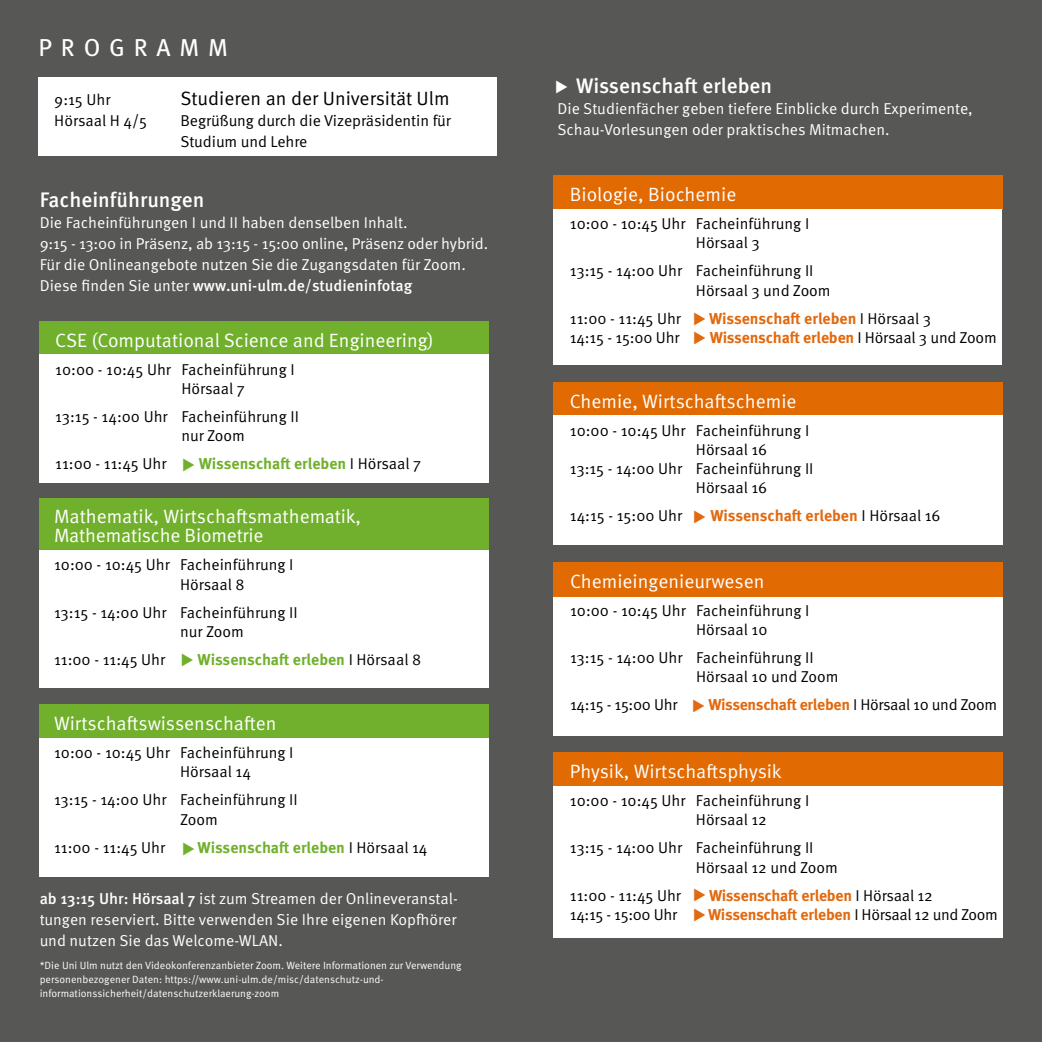
<style>
.page{position:relative;width:1042px;height:1042px;background:#575756}
.page>*{position:absolute;margin:0;border:0;box-sizing:border-box;transform-origin:0 0}
.t1{font:24.5px "Meta OT";letter-spacing:.36em;color:#fff}
.t2{font:500 21px "Meta OT";color:#fff}
.t3{font:19.25px/19.2px "Meta OT Norm";color:#fff}
.t4{font:19.25px "Meta OT Norm";color:#000}
.t5{font:15.75px/19.2px "Meta OT Norm";color:#000}
.t6{font:15.75px/21px "Meta OT Norm";color:#fff}
.t7{font:700 15.75px "Meta OT";letter-spacing:-.015em;color:#e1690f}
.t8{font:700 15.75px "Meta OT";color:#71b02c}
.t9{font:500 15.75px "Meta OT";color:#fff}
.t10{font:10.5px/14px "Meta OT Norm";color:#fff}
.s1{font-family:"Meta OT Norm";font-weight:400}
.s2{font-family:"Meta OT Norm";font-weight:400;color:#000}
.s3{font-family:"Meta OT";font-weight:500}
</style>
<div class="page">
<div style="left:38px;top:77px;width:459px;height:78px;background:#fff"></div>
<div style="left:40px;top:321px;width:449px;height:34px;background:#71b02c"></div>
<div style="left:40px;top:355px;width:449px;height:128px;background:#fff"></div>
<div style="left:40px;top:704px;width:449px;height:34px;background:#71b02c"></div>
<div style="left:40px;top:738px;width:449px;height:138px;background:#fff"></div>
<div style="left:40px;top:550px;width:449px;height:138px;background:#fff"></div>
<div style="left:40px;top:499px;width:449px;height:51px;background:#71b02c"></div>
<div style="left:553px;top:175px;width:449px;height:35px;background:#e16a03"></div>
<div style="left:553px;top:209px;width:449px;height:155px;background:#fff"></div>
<div style="left:553px;top:382px;width:449px;height:34px;background:#e16a03"></div>
<div style="left:553px;top:415px;width:449px;height:130px;background:#fff"></div>
<div style="left:553px;top:562px;width:449px;height:35px;background:#e16a03"></div>
<div style="left:553px;top:597px;width:449px;height:138px;background:#fff"></div>
<div style="left:553px;top:752px;width:449px;height:34px;background:#e16a03"></div>
<div style="left:553px;top:786px;width:449px;height:152px;background:#fff"></div>
<h1 class="t1" style="left:39px;top:32px;width:191px">PROGRAMM</h1>
<p class="t5" style="left:54px;top:90px;width:58px">9:15 Uhr</p>
<p class="t4" style="left:180px;top:87px;width:271px">Studieren an der Universität Ulm</p>
<p class="t5" style="left:54px;top:111px;width:94px">Hörsaal H 4/5</p>
<p class="t5" style="left:180px;top:110px;width:272px;line-height:21px">Begrüßung durch die Vizepräsidentin für<br>Studium und Lehre</p>
<h2 class="t2" style="left:40px;top:187px;width:166px">Facheinführungen</h2>
<p class="t6" style="left:40px;top:212px;width:450px">Die Facheinführungen I und II haben denselben Inhalt.<br>9:15 - 13:00 in Präsenz, ab 13:15 - 15:00 online, Präsenz oder hybrid.<br>Für die Onlineangebote nutzen Sie die Zugangsdaten für Zoom.</p>
<p class="t9" style="left:40px;top:276px;width:374px"><span class="s1">Diese finden Sie unter</span> www.uni-ulm.de/studieninfotag</p>
<p class="t3" style="left:55px;top:331px;width:380px">CSE (Computational Science and Engineering)</p>
<p class="t5" style="left:181px;top:360px;width:115px;text-indent:-126px">10:00 - 10:45 Uhr Facheinführung I<br>Hörsaal 7</p>
<p class="t5" style="left:181px;top:407px;width:119px;text-indent:-126px">13:15 - 14:00 Uhr Facheinführung II nur Zoom</p>
<p class="t5" style="left:55px;top:454px;width:113px">11:00 - 11:45 Uhr</p>
<p class="t8" style="left:199px;top:454px;width:224px">Wissenschaft erleben <span class="s2">I Hörsaal 7</span></p>
<p class="t3" style="left:54px;top:507px;width:308px">Mathematik, Wirtschaftsmathematik,<br>Mathematische Biometrie</p>
<p class="t5" style="left:180px;top:555px;width:115px;text-indent:-126px">10:00 - 10:45 Uhr Facheinführung I<br>Hörsaal 8</p>
<p class="t5" style="left:180px;top:603px;width:119px;text-indent:-126px">13:15 - 14:00 Uhr Facheinführung II nur Zoom</p>
<p class="t5" style="left:54px;top:650px;width:113px">11:00 - 11:45 Uhr</p>
<p class="t8" style="left:198px;top:649px;width:225px">Wissenschaft erleben <span class="s2">I Hörsaal 8</span></p>
<p class="t3" style="left:54px;top:714px;width:224px">Wirtschaftswissenschaften</p>
<p class="t5" style="left:180px;top:743px;width:115px;text-indent:-126px">10:00 - 10:45 Uhr Facheinführung I<br>Hörsaal 14</p>
<p class="t5" style="left:180px;top:790px;width:119px;text-indent:-126px">13:15 - 14:00 Uhr Facheinführung II<br>Zoom</p>
<p class="t5" style="left:54px;top:838px;width:113px">11:00 - 11:45 Uhr</p>
<p class="t8" style="left:198px;top:837px;width:231px">Wissenschaft erleben <span class="s2">I Hörsaal 14</span></p>
<p class="t6" style="left:40px;top:888px;width:420px;text-align:justify"><span class="s3">ab 13:15 Uhr: Hörsaal 7</span> ist zum Streamen der Onlineveranstal&shy;tungen reserviert. Bitte verwenden Sie Ihre eigenen Kopfhörer und nutzen Sie das Welcome-WLAN.</p>
<p class="t10" style="left:40px;top:958px;width:423px">*Die Uni Ulm nutzt den Videokonferenzanbieter Zoom. Weitere Informationen zur Verwendung personenbezogener Daten: https://www.uni-ulm.de/misc/datenschutz-und&shy;informationssicherheit/datenschutzerklaerung-zoom</p>
<h2 class="t2" style="left:576px;top:72px;width:198px">Wissenschaft erleben</h2>
<p class="t6" style="left:557px;top:98px;width:417px">Die Studienfächer geben tiefere Einblicke durch Experimente,<br>Schau-Vorlesungen oder praktisches Mitmachen.</p>
<p class="t3" style="left:570px;top:185px;width:168px">Biologie, Biochemie</p>
<p class="t5" style="left:696px;top:214px;width:115px;text-indent:-126px">10:00 - 10:45 Uhr Facheinführung I<br>Hörsaal 3</p>
<p class="t5" style="left:696px;top:261px;width:136px;text-indent:-126px">13:15 - 14:00 Uhr Facheinführung II<br>Hörsaal 3 und Zoom</p>
<p class="t5" style="left:570px;top:309px;width:113px">11:00 - 11:45 Uhr</p>
<p class="t7" style="left:709px;top:308px;width:224px">Wissenschaft erleben <span class="s2">I Hörsaal 3</span></p>
<p class="t5" style="left:570px;top:328px;width:111px">14:15 - 15:00 Uhr</p>
<p class="t7" style="left:710px;top:327px;width:289px">Wissenschaft erleben <span class="s2">I Hörsaal 3 und Zoom</span></p>
<p class="t3" style="left:570px;top:392px;width:228px">Chemie, Wirtschaftschemie</p>
<p class="t5" style="left:570px;top:421px;width:241px">10:00 - 10:45 Uhr Facheinführung I</p>
<p class="t5" style="left:696px;top:440px;width:73px">Hörsaal 16</p>
<p class="t5" style="left:570px;top:459px;width:245px">13:15 - 14:00 Uhr Facheinführung II</p>
<p class="t5" style="left:696px;top:478px;width:73px">Hörsaal 16</p>
<p class="t5" style="left:570px;top:506px;width:114px">14:15 - 15:00 Uhr</p>
<p class="t7" style="left:710px;top:506px;width:232px">Wissenschaft erleben <span class="s2">I Hörsaal 16</span></p>
<p class="t3" style="left:570px;top:572px;width:196px">Chemieingenieurwesen</p>
<p class="t5" style="left:696px;top:601px;width:115px;text-indent:-126px">10:00 - 10:45 Uhr Facheinführung I<br>Hörsaal 10</p>
<p class="t5" style="left:696px;top:648px;width:144px;text-indent:-126px">13:15 - 14:00 Uhr Facheinführung II<br>Hörsaal 10 und Zoom</p>
<p class="t5" style="left:570px;top:695px;width:109px">14:15 - 15:00 Uhr</p>
<p class="t7" style="left:708px;top:695px;width:290px">Wissenschaft erleben <span class="s2">I Hörsaal 10 und Zoom</span></p>
<p class="t3" style="left:570px;top:762px;width:213px">Physik, Wirtschaftsphysik</p>
<p class="t5" style="left:696px;top:791px;width:115px;text-indent:-126px">10:00 - 10:45 Uhr Facheinführung I<br>Hörsaal 12</p>
<p class="t5" style="left:696px;top:838px;width:144px;text-indent:-126px">13:15 - 14:00 Uhr Facheinführung II<br>Hörsaal 12 und Zoom</p>
<p class="t5" style="left:570px;top:886px;width:113px">11:00 - 11:45 Uhr</p>
<p class="t7" style="left:709px;top:885px;width:225px">Wissenschaft erleben <span class="s2">I Hörsaal 12</span></p>
<p class="t5" style="left:570px;top:905px;width:109px">14:15 - 15:00 Uhr</p>
<p class="t7" style="left:708px;top:904px;width:291px">Wissenschaft erleben <span class="s2">I Hörsaal 12 und Zoom</span></p>
</div>
